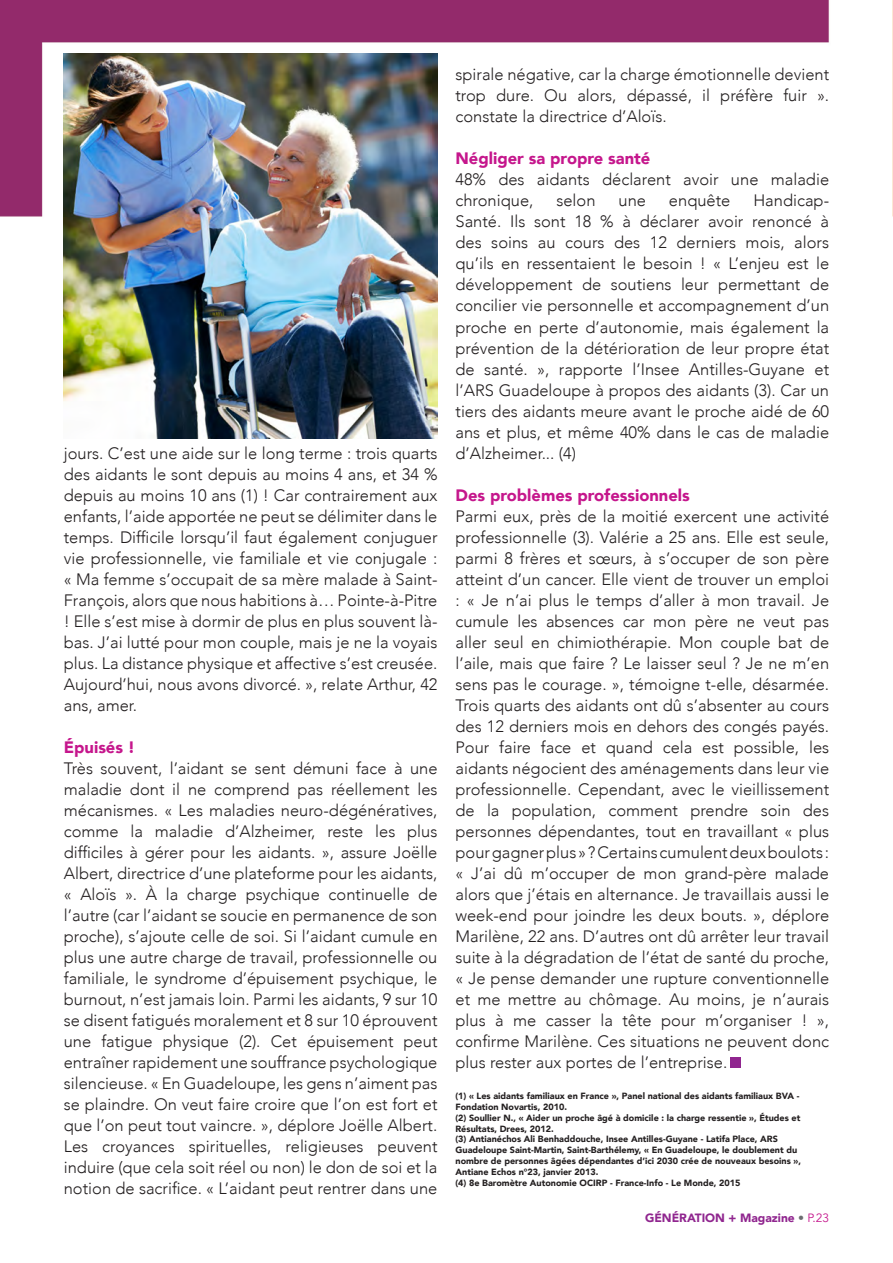
<style>
.page{position:relative;width:893px;height:1263px;background:#fff}
.page>*{position:absolute;margin:0;border:0;box-sizing:border-box;transform-origin:0 0}
.Corps_de_txt{font:300 16.5px/21px "Avenir";color:#231f20;text-align:justify}
.Corps_de_txt-2{font:900 16.5px "Avenir";color:#c5168c}
.t1{font:900 12px "Avenir";color:#90268f}
.Legend{font:900 9px/10.8px "Avenir";color:#231f20}
.s1{font-weight:400;color:#6c6d70}
.s2{font-weight:400;color:#c5168c}
</style>
<div class="page">
<img style="left:0;top:0;width:893px;height:1068px">
<img style="left:64px;top:54px;width:373px;height:384px">
<div style="left:730px;top:1057px;width:11px;height:10px;background:#90268f"></div>
<p class="Corps_de_txt" style="left:64px;top:443px;width:375px">jours. C’est une aide sur le long terme : trois quarts des aidants le sont depuis au moins 4 ans, et 34 % depuis au moins 10 ans (1) ! Car contrairement aux enfants, l’aide apportée ne peut se délimiter dans le temps. Difficile lorsqu’il faut également conjuguer vie professionnelle, vie familiale et vie conjugale : « Ma femme s’occupait de sa mère malade à Saint-François, alors que nous habitions à… Pointe-à-Pitre ! Elle s’est mise à dormir de plus en plus souvent là&shy;bas. J’ai lutté pour mon couple, mais je ne la voyais plus. La distance physique et affective s’est creusée.<br>Aujourd’hui, nous avons divorcé. », relate Arthur, 42 ans, amer.</p>
<p class="Corps_de_txt-2" style="left:64px;top:733px;width:73px">Épuisés !</p>
<p class="Corps_de_txt" style="left:64px;top:758px;width:375px">Très souvent, l’aidant se sent démuni face à une maladie dont il ne comprend pas réellement les mécanismes. « Les maladies neuro-dégénératives, comme la maladie d’Alzheimer, reste les plus difficiles à gérer pour les aidants. », assure Joëlle Albert, directrice d’une plateforme pour les aidants, « Aloïs ». À la charge psychique continuelle de l’autre (car l’aidant se soucie en permanence de son proche), s’ajoute celle de soi. Si l’aidant cumule en plus une autre charge de travail, professionnelle ou familiale, le syndrome d’épuisement psychique, le burnout, n’est jamais loin. Parmi les aidants, 9 sur 10 se disent fatigués moralement et 8 sur 10 éprouvent une fatigue physique (2). Cet épuisement peut entraîner rapidement une souffrance psychologique silencieuse. « En Guadeloupe, les gens n’aiment pas se plaindre. On veut faire croire que l’on est fort et que l’on peut tout vaincre. », déplore Joëlle Albert.<br>Les croyances spirituelles, religieuses peuvent induire (que cela soit réel ou non) le don de soi et la notion de sacrifice. « L’aidant peut rentrer dans une</p>
<p class="Corps_de_txt" style="left:455px;top:64px;width:375px">spirale négative, car la charge émotionnelle devient trop dure. Ou alors, dépassé, il préfère fuir ». constate la directrice d’Aloïs.</p>
<p class="Corps_de_txt-2" style="left:455px;top:145px;width:196px">Négliger sa propre santé</p>
<p class="Corps_de_txt" style="left:455px;top:169px;width:375px">48% des aidants déclarent avoir une maladie chronique,</p>
<p class="Corps_de_txt" style="left:455px;top:190px;width:375px;text-indent:298px">Handicap-Santé. Ils sont 18 % à déclarer avoir renoncé à des soins au cours des 12 derniers mois, alors qu’ils en ressentaient le besoin ! « L’enjeu est le développement de soutiens leur permettant de concilier vie personnelle et accompagnement d’un proche en perte d’autonomie, mais également la prévention de la détérioration de leur propre état de santé. », rapporte l’Insee Antilles-Guyane et l’ARS Guadeloupe à propos des aidants (3). Car un tiers des aidants meure avant le proche aidé de 60 ans et plus, et même 40% dans le cas de maladie d’Alzheimer... (4)</p>
<p class="Corps_de_txt-2" style="left:455px;top:481px;width:236px">Des problèmes professionnels</p>
<p class="Corps_de_txt" style="left:455px;top:505px;width:375px">Parmi eux, près de la moitié exercent une activité professionnelle (3). Valérie a 25 ans. Elle est seule, parmi 8 frères et sœurs, à s’occuper de son père atteint d’un cancer. Elle vient de trouver un emploi : « Je n’ai plus le temps d’aller à mon travail. Je cumule les absences car mon père ne veut pas aller seul en chimiothérapie. Mon couple bat de l’aile, mais que faire ? Le laisser seul ? Je ne m’en sens pas le courage. », témoigne t-elle, désarmée.<br>Trois quarts des aidants ont dû s’absenter au cours des 12 derniers mois en dehors des congés payés.<br>Pour faire face et quand cela est possible, les aidants négocient des aménagements dans leur vie professionnelle. Cependant, avec le vieillissement de la population, comment prendre soin des personnes dépendantes, tout en travaillant « plus pour gagner plus » ? Certains cumulent deux boulots : « J’ai dû m’occuper de mon grand-père malade alors que j’étais en alternance. Je travaillais aussi le week-end pour joindre les deux bouts. », déplore Marilène, 22 ans. D’autres ont dû arrêter leur travail suite à la dégradation de l’état de santé du proche, « Je pense demander une rupture conventionnelle et me mettre au chômage. Au moins, je n’aurais plus à me casser la tête pour m’organiser ! », confirme Marilène. Ces situations ne peuvent donc plus rester aux portes de l’entreprise.</p>
<p class="Legend" style="left:455px;top:1090px;width:346px">(1) « Les aidants familiaux en France », Panel national des aidants familiaux BVA -<br>Fondation Novartis, 2010.</p>
<p class="Legend" style="left:455px;top:1112px;width:346px">(2) Soullier N., « Aider un proche âgé à domicile : la charge ressentie », Études et<br>Résultats, Drees, 2012.</p>
<p class="Legend" style="left:455px;top:1134px;width:347px">(3) Antianéchos Ali Benhaddouche, Insee Antilles-Guyane - Latifa Place, ARS Guadeloupe Saint-Martin, Saint-Barthélemy, « En Guadeloupe, le doublement du nombre de personnes âgées dépendantes d’ici 2030 crée de nouveaux besoins », Antiane Echos n°23, janvier 2013.</p>
<p class="Legend" style="left:455px;top:1177px;width:287px">(4) 8e Baromètre Autonomie OCIRP - France-Info - Le Monde, 2015</p>
<p class="t1" style="left:645px;top:1207px;width:186px">GÉNÉRATION + Magazine <span class="s1">•</span> <span class="s2">P</span><span class="s2">.23</span></p>
<p class="Corps_de_txt" style="left:556px;top:190px;width:41px">selon</p>
<p class="Corps_de_txt" style="left:618px;top:190px;width:29px">une</p>
<p class="Corps_de_txt" style="left:669px;top:190px;width:63px">enquête</p>
</div>
